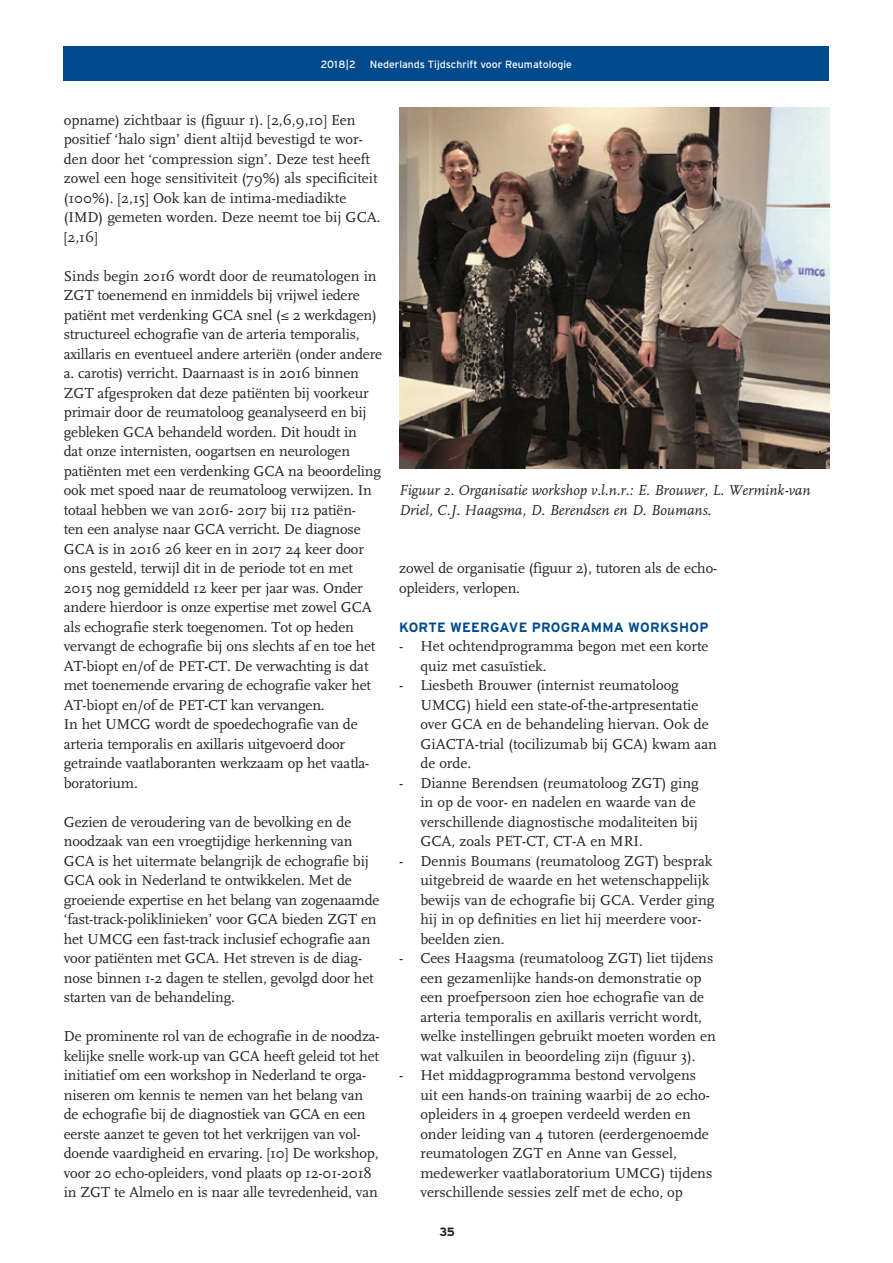
<style>
.page{position:relative;width:893px;height:1263px;background:#fff}
.page>*{position:absolute;margin:0;border:0;box-sizing:border-box;transform-origin:0 0}
._8__Platte_tekst{font:15px/19.5px "FF Scala";letter-spacing:-.01em;color:#231f20}
.Opsom_nrs_handmatig{font:15px/19.5px "FF Scala";color:#231f20}
._10__Bijschrift{font:italic 15px/19.5px "FF Scala";color:#231f20}
._7__Tussenkop{font:700 13.5px "Interstate";letter-spacing:.015em;color:#004a8d}
.t1{font:700 12px "Interstate";color:#231f20}
.t2{font:10.5px "Interstate";color:#fff}
</style>
<div class="page">
<div style="left:64px;top:47px;width:765px;height:34px;background:#004a8d"></div>
<img style="left:399px;top:107px;width:430px;height:361px">
<p class="t2" style="left:321px;top:58px;width:36px">2018|2</p>
<p class="t2" style="left:370px;top:58px;width:204px">Nederlands Tijdschrift voor Reumatologie</p>
<p class="_8__Platte_tekst" style="left:64px;top:110px;width:318px">opname) zichtbaar is (figuur 1). [2,6,9,10] Een positief ‘halo sign’ dient altijd bevestigd te wor&shy;den door het ‘compression sign’. Deze test heeft zowel een hoge sensitiviteit (79%) als specificiteit (100%). [2,15] Ook kan de intima-mediadikte (IMD) gemeten worden. Deze neemt toe bij GCA. [2,16]</p>
<p class="_8__Platte_tekst" style="left:64px;top:266px;width:320px">Sinds begin 2016 wordt door de reumatologen in ZGT toenemend en inmiddels bij vrijwel iedere patiënt met verdenking GCA snel (≤ 2 werkdagen) structureel echografie van de arteria temporalis, axillaris en eventueel andere arteriën (onder andere a. carotis) verricht. Daarnaast is in 2016 binnen ZGT afgesproken dat deze patiënten bij voorkeur primair door de reumatoloog geanalyseerd en bij gebleken GCA behandeld worden. Dit houdt in<br>dat onze internisten, oogartsen en neurologen patiënten met een verdenking GCA na beoordeling ook met spoed naar de reumatoloog verwijzen. In totaal hebben we van 2016- 2017 bij 112 patiën-<br>ten een analyse naar GCA verricht. De diagnose GCA is in 2016 26 keer en in 2017 24 keer door ons gesteld, terwijl dit in de periode tot en met 2015 nog gemiddeld 12 keer per jaar was. Onder andere hierdoor is onze expertise met zowel GCA als echografie sterk toegenomen. Tot op heden vervangt de echografie bij ons slechts af en toe het AT-biopt en/of de PET-CT. De verwachting is dat met toenemende ervaring de echografie vaker het AT-biopt en/of de PET-CT kan vervangen.</p>
<p class="_8__Platte_tekst" style="left:64px;top:715px;width:307px">In het UMCG wordt de spoedechografie van de arteria temporalis en axillaris uitgevoerd door getrainde vaatlaboranten werkzaam op het vaatla&shy;boratorium.</p>
<p class="_8__Platte_tekst" style="left:64px;top:812px;width:317px">Gezien de veroudering van de bevolking en de noodzaak van een vroegtijdige herkenning van GCA is het uitermate belangrijk de echografie bij GCA ook in Nederland te ontwikkelen. Met de groeiende expertise en het belang van zogenaamde ‘fast-track-poliklinieken’ voor GCA bieden ZGT en het UMCG een fast-track inclusief echografie aan voor patiënten met GCA. Het streven is de diag&shy;nose binnen 1-2 dagen te stellen, gevolgd door het starten van de behandeling.</p>
<p class="_8__Platte_tekst" style="left:64px;top:1027px;width:317px">De prominente rol van de echografie in de noodza&shy;kelijke snelle work-up van GCA heeft geleid tot het initiatief om een workshop in Nederland te orga&shy;niseren om kennis te nemen van het belang van de echografie bij de diagnostiek van GCA en een eerste aanzet te geven tot het verkrijgen van vol&shy;doende vaardigheid en ervaring. [10] De workshop, voor 20 echo-opleiders, vond plaats op 12-01-2018 in ZGT te Almelo en is naar alle tevredenheid, van</p>
<p class="_10__Bijschrift" style="left:399px;top:481px;width:413px">Figuur 2. Organisatie workshop v.l.n.r.: E. Brouwer, L. Wermink-van<br>Driel, C.J. Haagsma, D. Berendsen en D. Boumans.</p>
<p class="_8__Platte_tekst" style="left:399px;top:559px;width:320px">zowel de organisatie (figuur 2), tutoren als de echo&shy;opleiders, verlopen.</p>
<p class="_7__Tussenkop" style="left:399px;top:619px;width:311px">KORTE WEERGAVE PROGRAMMA WORKSHOP</p>
<p class="Opsom_nrs_handmatig" style="left:420px;top:637px;width:290px;text-indent:-21px">- Het ochtendprogramma begon met een korte quiz met casuïstiek.</p>
<p class="Opsom_nrs_handmatig" style="left:420px;top:676px;width:298px;text-indent:-21px">- Liesbeth Brouwer (internist reumatoloog UMCG) hield een state-of-the-artpresentatie over GCA en de behandeling hiervan. Ook de GiACTA-trial (tocilizumab bij GCA) kwam aan de orde.</p>
<p class="Opsom_nrs_handmatig" style="left:420px;top:773px;width:280px;text-indent:-21px">- Dianne Berendsen (reumatoloog ZGT) ging in op de voor- en nadelen en waarde van de verschillende diagnostische modaliteiten bij GCA, zoals PET-CT, CT-A en MRI.</p>
<p class="Opsom_nrs_handmatig" style="left:420px;top:851px;width:296px;text-indent:-21px">- Dennis Boumans (reumatoloog ZGT) besprak uitgebreid de waarde en het wetenschappelijk bewijs van de echografie bij GCA. Verder ging hij in op definities en liet hij meerdere voor&shy;beelden zien.</p>
<p class="Opsom_nrs_handmatig" style="left:420px;top:949px;width:297px;text-indent:-21px">- Cees Haagsma (reumatoloog ZGT) liet tijdens een gezamenlijke hands-on demonstratie op een proefpersoon zien hoe echografie van de arteria temporalis en axillaris verricht wordt, welke instellingen gebruikt moeten worden en wat valkuilen in beoordeling zijn (figuur 3).</p>
<p class="Opsom_nrs_handmatig" style="left:420px;top:1066px;width:293px;text-indent:-21px">- Het middagprogramma bestond vervolgens uit een hands-on training waarbij de 20 echo&shy;opleiders in 4 groepen verdeeld werden en onder leiding van 4 tutoren (eerdergenoemde reumatologen ZGT en Anne van Gessel, medewerker vaatlaboratorium UMCG) tijdens verschillende sessies zelf met de echo, op</p>
<p class="t1" style="left:439px;top:1225px;width:17px">35</p>
</div>
